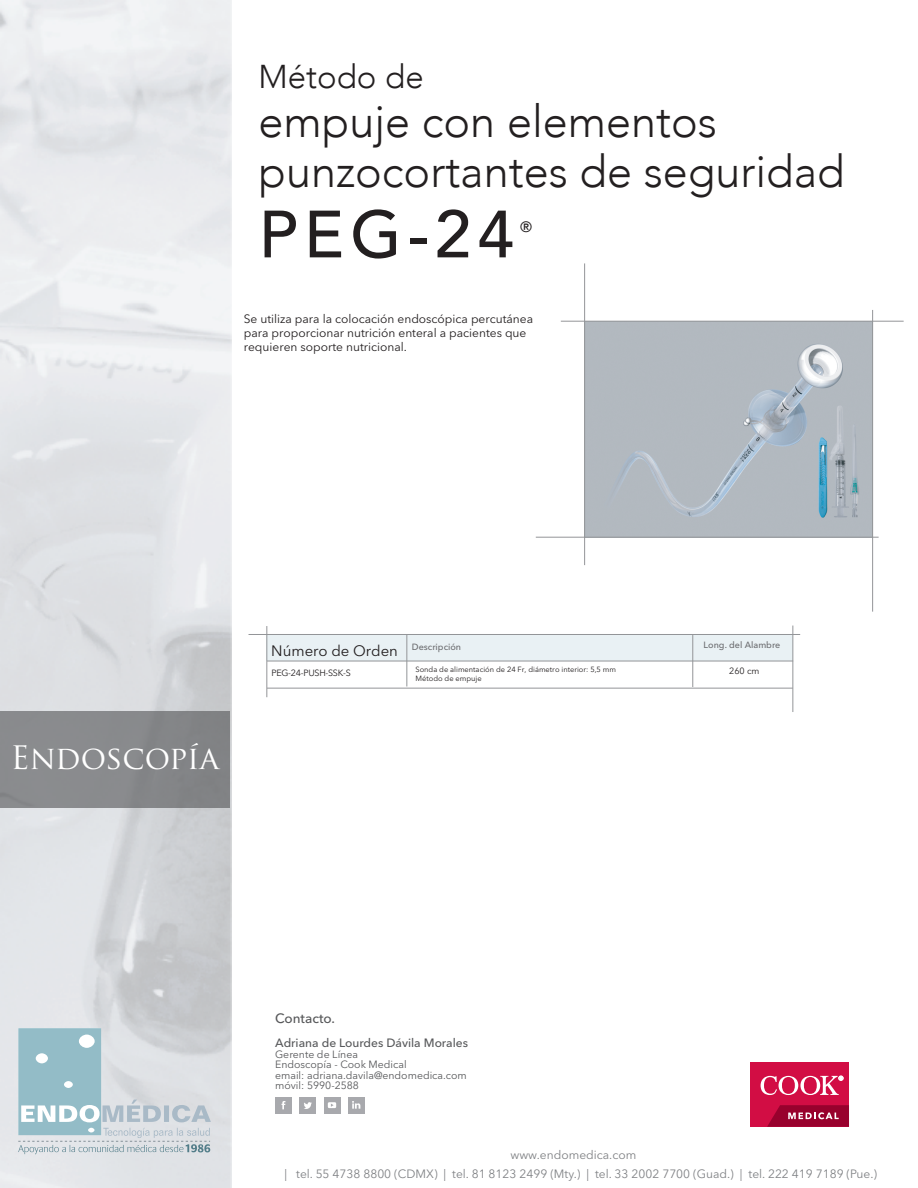
<style>
.page{position:relative;width:918px;height:1188px;background:#fff}
.page>*{position:absolute;margin:0;border:0;box-sizing:border-box;transform-origin:0 0}
.t1{font:500 66px "Avenir";color:#231f20}
.t2{font:300 45px/49.5px "Avenir";color:#231f20}
.t3{font:300 33px "Avenir";color:#231f20}
.t4{font:31.5px "Trajan Pro";color:#fff}
.t5{font:15px "Avenir Next LT Pro";color:#231f20}
.t6{font:500 15px "Avenir";color:#231f20}
.t7{font:500 13.5px "Avenir Next LT Pro";color:#57585a}
.t8{font:12px/14.4px "Avenir Next LT Pro";color:#231f20}
.t9{font:12px/19.5px "Avenir Next LT Pro";color:#808285}
.t10{font:500 12px "Avenir Next LT Pro";color:#57585a}
.t11{font:10.5px/10.5px "Avenir Next LT Pro";color:#57585a}
.t12{font:500 9px "Avenir Next LT Pro";color:#6c6d70}
.t13{font:9px "Avenir Next LT Pro";letter-spacing:-.03em;color:#231f20}
.t14{font:7.5px/9px "Avenir Next LT Pro";color:#231f20}
</style>
<div class="page">
<img style="left:585px;top:322px;width:287px;height:215px">
<div style="left:0;top:711px;width:230px;height:97px;background:#898a8d"></div>
<svg style="left:18px;top:1028px;width:193px;height:126px;background:#c1d1d8"></svg>
<hr style="left:584px;top:263px;width:1px;height:302px;background:#939598">
<hr style="left:872px;top:310px;width:1px;height:302px;background:#939598">
<hr style="left:561px;top:321px;width:343px;height:1px;background:#939598">
<hr style="left:536px;top:537px;width:343px;height:1px;background:#939598">
<div style="left:751px;top:1062px;width:98px;height:65px;background:#d20d44"></div>
<svg style="left:767px;top:1105px;width:82px;height:22px;background:#a61741"></svg>
<svg style="left:761px;top:1076px;width:82px;height:19px"></svg>
<div style="left:267px;top:634px;width:526px;height:27px;background:#e9f1f4"></div>
<hr style="left:267px;top:626px;width:1px;height:71px;background:#939598">
<hr style="left:249px;top:634px;width:551px;height:1px;background:#939598">
<hr style="left:407px;top:634px;width:1px;height:52px;background:#939598">
<hr style="left:267px;top:661px;width:526px;height:1px;background:#939598">
<hr style="left:267px;top:688px;width:526px;height:1px;background:#939598">
<hr style="left:793px;top:626px;width:1px;height:86px;background:#939598">
<div style="left:299px;top:1097px;width:17px;height:17px;background:#a8a9ad"></div>
<svg style="left:304px;top:1102px;width:8px;height:7px"></svg>
<div style="left:275px;top:1097px;width:17px;height:17px;background:#a8a9ad"></div>
<svg style="left:282px;top:1101px;width:4px;height:8px"></svg>
<div style="left:324px;top:1097px;width:16px;height:17px;background:#a8a9ad"></div>
<svg style="left:328px;top:1102px;width:8px;height:6px"></svg>
<div style="left:348px;top:1097px;width:17px;height:17px;background:#a8a9ad"></div>
<svg style="left:352px;top:1101px;width:8px;height:8px"></svg>
<hr style="left:693px;top:635px;width:1px;height:52px;background:#939598">
<h3 class="t3" style="left:259px;top:57px;width:167px">Método de</h3>
<h2 class="t2" style="left:259px;top:97px;width:588px">empuje con elementos punzocortantes de seguridad</h2>
<h1 class="t1" style="left:259px;top:177px;width:257px">PEG-24</h1>
<p class="t6" style="left:520px;top:214px;width:13px">®</p>
<p class="t8" style="left:244px;top:311px;width:291px">Se utiliza para la colocación endoscópica percutánea para proporcionar nutrición enteral a pacientes que requieren soporte nutricional.</p>
<h3 class="t4" style="left:10px;top:738px;width:210px">Endoscopía</h3>
<p class="t5" style="left:271px;top:642px;width:128px">Número de Orden</p>
<p class="t13" style="left:272px;top:668px;width:81px">PEG-24-PUSH-SSK-S</p>
<p class="t12" style="left:412px;top:641px;width:51px">Descripción</p>
<p class="t14" style="left:415px;top:665px;width:202px">Sonda de alimentación de 24 Fr, diámetro interior: 5,5 mm<br>Método de empuje</p>
<p class="t12" style="left:704px;top:639px;width:78px">Long. del Alambre</p>
<p class="t13" style="left:729px;top:666px;width:32px">260 cm</p>
<p class="t7" style="left:275px;top:1011px;width:61px">Contacto.</p>
<p class="t10" style="left:275px;top:1036px;width:194px">Adriana de Lourdes Dávila Morales</p>
<p class="t11" style="left:275px;top:1049px;width:193px">Gerente de Línea<br>Endoscopía - Cook Medical<br>email: adriana.davila@endomedica.com móvil: 5990-2588</p>
<p class="t9" style="left:285px;top:1145px;width:594px;text-indent:226px">www.endomedica.com<br>| tel. 55 4738 8800 (CDMX) | tel. 81 8123 2499 (Mty.) | tel. 33 2002 7700 (Guad.) | tel. 222 419 7189 (Pue.)</p>
</div>
